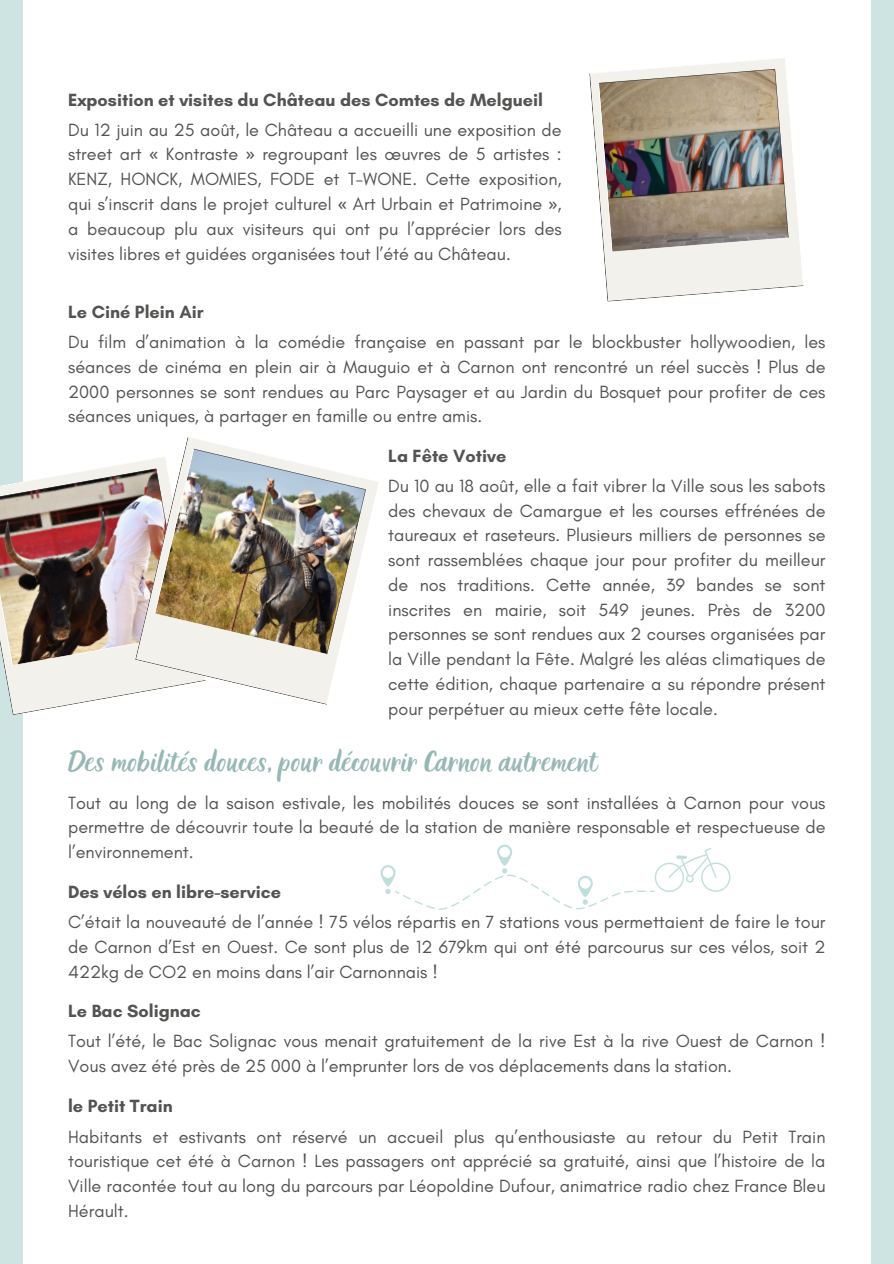
<style>
.page{position:relative;width:894px;height:1264px;background:#fff}
.page>*{position:absolute;margin:0;border:0;box-sizing:border-box;transform-origin:0 0}
.t1{font:23.1px "Holla";color:#96b8b5}
.t2{font:18px/24.8px "Glacial Indifference";color:#545352;text-align:justify}
.t3{font:700 18px "Glacial Indifference";color:#545352}
.s1{font-family:"Noto Sans"}
</style>
<div class="page">
<div style="left:0;top:0;width:893px;height:1263px;background:#cee4e2"></div>
<div style="left:23px;top:0;width:847px;height:1263px;background:#fff"></div>
<svg style="left:606px;top:286px;width:195px;height:16px"></svg>
<img style="left:589px;top:58px;width:215px;height:228px">
<svg style="left:6px;top:680px;width:129px;height:35px;fill:#f2f1eb"></svg>
<img style="left:0;top:462px;width:135px;height:218px">
<img style="left:135px;top:459px;width:19px;height:235px">
<img style="left:154px;top:437px;width:224px;height:267px">
<svg style="left:380px;top:844px;width:350px;height:65px"></svg>
<p class="t3" style="left:68px;top:88px;width:476px">Exposition et visites du Château des Comtes de Melgueil</p>
<p class="t2" style="left:68px;top:117px;width:495px">Du 12 juin au 25 août, le Château a accueilli une exposition de street art <span class="s1">«</span> Kontraste <span class="s1">»</span> regroupant les œuvres de 5 artistes :<br>KENZ, HONCK, MOMIES, FODE et T-WONE. Cette exposition, qui s’inscrit dans le projet culturel <span class="s1">«</span> Art Urbain et Patrimoine <span class="s1">»</span>, a beaucoup plu aux visiteurs qui ont pu l’apprécier lors des visites libres et guidées organisées tout l’été au Château.</p>
<p class="t3" style="left:68px;top:301px;width:137px">Le Ciné Plein Air</p>
<h2 class="t2" style="left:68px;top:329px;width:758px">Du film d’animation à la comédie française en passant par le blockbuster hollywoodien, les séances de cinéma en plein air à Mauguio et à Carnon ont rencontré un réel succès ! Plus de 2000 personnes se sont rendues au Parc Paysager et au Jardin du Bosquet pour profiter de ces séances uniques, à partager en famille ou entre amis.</h2>
<p class="t3" style="left:388px;top:444px;width:120px">La Fête Votive</p>
<h1 class="t2" style="left:388px;top:473px;width:438px">Du 10 au 18 août, elle a fait vibrer la Ville sous les sabots des chevaux de Camargue et les courses effrénées de taureaux et raseteurs. Plusieurs milliers de personnes se sont rassemblées chaque jour pour profiter du meilleur de nos traditions. Cette année, 39 bandes se sont inscrites en mairie, soit 549 jeunes. Près de 3200 personnes se sont rendues aux 2 courses organisées par la Ville pendant la Fête. Malgré les aléas climatiques de cette édition, chaque partenaire a su répondre présent pour perpétuer au mieux cette fête locale.</h1>
<p class="t1" style="left:68px;top:748px;width:531px">Des mobilités douces, pour découvrir Carnon autrement</p>
<p class="t2" style="left:68px;top:789px;width:758px">Tout au long de la saison estivale, les mobilités douces se sont installées à Carnon pour vous permettre de découvrir toute la beauté de la station de manière responsable et respectueuse de l’environnement.</p>
<h2 class="t3" style="left:68px;top:881px;width:214px">Des vélos en libre-service</h2>
<p class="t2" style="left:68px;top:909px;width:758px">C’était la nouveauté de l’année ! 75 vélos répartis en 7 stations vous permettaient de faire le tour de Carnon d’Est en Ouest. Ce sont plus de 12 679km qui ont été parcourus sur ces vélos, soit 2<br>422kg de CO2 en moins dans l’air Carnonnais !</p>
<h2 class="t3" style="left:68px;top:1000px;width:134px">Le Bac Solignac</h2>
<p class="t2" style="left:68px;top:1028px;width:758px">Tout l’été, le Bac Solignac vous menait gratuitement de la rive Est à la rive Ouest de Carnon !<br>Vous avez été près de 25 000 à l’emprunter lors de vos déplacements dans la station.</p>
<h2 class="t3" style="left:68px;top:1095px;width:106px">le Petit Train</h2>
<p class="t2" style="left:68px;top:1123px;width:758px">Habitants et estivants ont réservé un accueil plus qu’enthousiaste au retour du Petit Train touristique cet été à Carnon ! Les passagers ont apprécié sa gratuité, ainsi que l’histoire de la Ville racontée tout au long du parcours par Léopoldine Dufour, animatrice radio chez France Bleu Hérault.</p>
</div>
